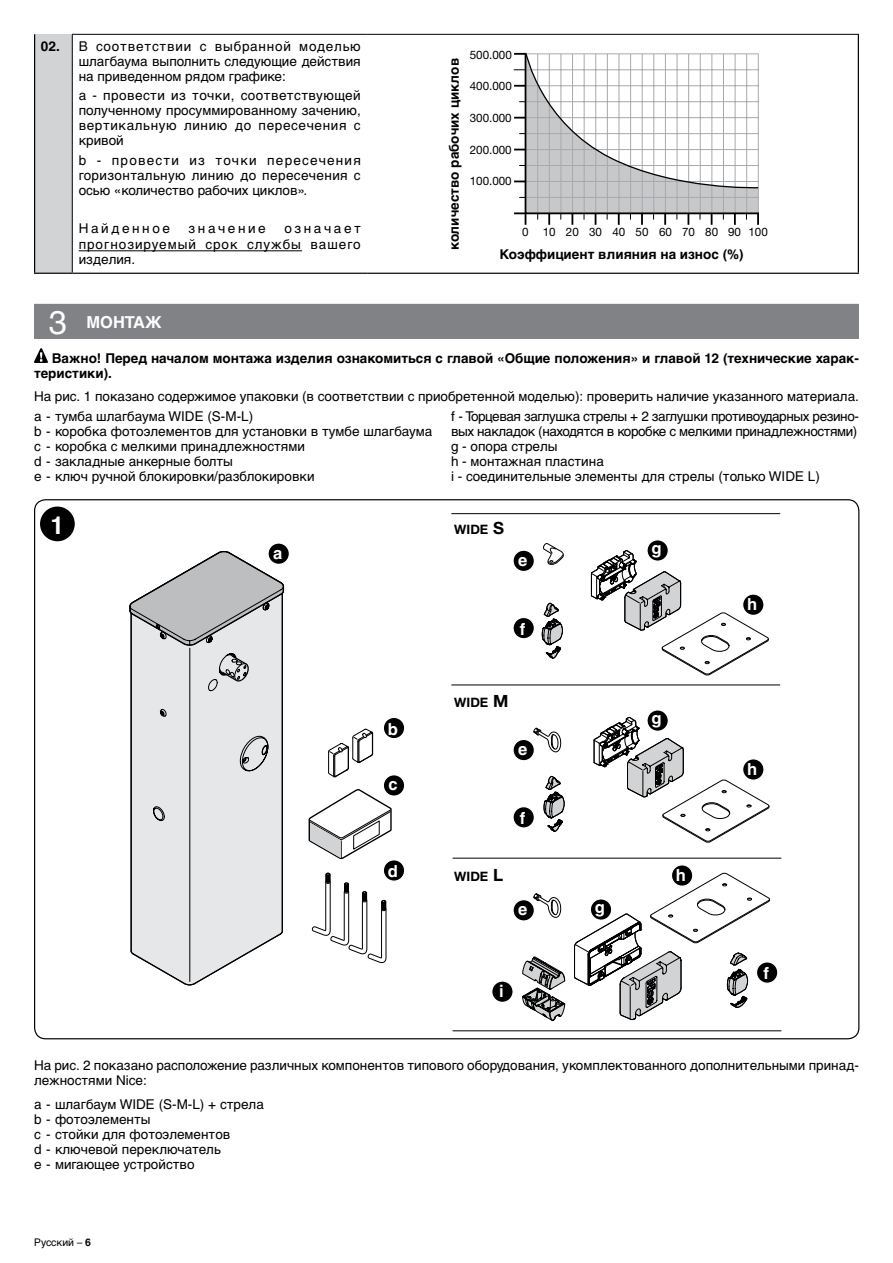
<style>
.page{position:relative;width:893px;height:1263px;background:#fff}
.page>*{position:absolute;margin:0;border:0;box-sizing:border-box;transform-origin:0 0}
.t1{font:700 24.45px "Helvetica Cyr";color:#fff}
.t2{font:700 16.65px "Helvetica Cyr";color:#fff}
.t3{font:700 16.5px "Helvetica Cyr";color:#fff}
.t4{font:13.5px/15px "Helvetica Cyr Upright";color:#000;text-align:justify}
.t5{font:13.5px/15px "Helvetica Cyr Upright";letter-spacing:-.03em;color:#000}
.t6{font:700 13.5px/15px "Helvetica Cyr";color:#000}
.t7{font:13.5px "Helvetica Cyr Upright";letter-spacing:.19em;color:#000}
.t8{font:700 13.05px "Helvetica Neue LT Com";color:#000}
.t9{font:11.55px "Helvetica Neue";color:#000}
.t10{font:10.5px "Helvetica Cyr Upright";color:#000}
.s1{font-family:"Helvetica Cyr";font-weight:700}
.s2{font-family:"Helvetica Cyr Upright";font-weight:400;font-size:33px}
.s3{font-size:16.8px}
</style>
<div class="page">
<div style="left:35px;top:34px;width:37px;height:239px;background:#d1d3d4"></div>
<hr style="left:72px;top:35px;width:1px;height:238px;background:#000">
<hr style="left:72px;top:34px;width:295px;height:1px;background:#000">
<hr style="left:367px;top:34px;width:492px;height:1px;background:#000">
<hr style="left:34px;top:34px;width:1px;height:239px;background:#000">
<hr style="left:858px;top:35px;width:1px;height:238px;background:#000">
<hr style="left:34px;top:273px;width:38px;height:1px;background:#000">
<hr style="left:72px;top:273px;width:295px;height:1px;background:#000">
<hr style="left:367px;top:273px;width:492px;height:1px;background:#000">
<hr style="left:79px;top:250px;width:223px;height:1px;background:#000">
<svg style="left:514px;top:52px;width:245px;height:173px"></svg>
<div style="left:34px;top:304px;width:825px;height:35px;background:#808285"></div>
<svg style="left:34px;top:348px;width:14px;height:15px"></svg>
<svg style="left:522px;top:956px;width:43px;height:65px"></svg>
<svg style="left:328px;top:728px;width:46px;height:50px"></svg>
<svg style="left:311px;top:872px;width:76px;height:91px"></svg>
<svg style="left:544px;top:775px;width:21px;height:57px"></svg>
<svg style="left:542px;top:602px;width:21px;height:57px"></svg>
<svg style="left:130px;top:551px;width:154px;height:434px;background:#d9dadb"></svg>
<svg style="left:308px;top:789px;width:84px;height:70px"></svg>
<hr style="left:452px;top:684px;width:328px;height:1px;background:#000">
<hr style="left:452px;top:513px;width:328px;height:1px;background:#000">
<hr style="left:453px;top:858px;width:328px;height:1px;background:#000">
<hr style="left:453px;top:1030px;width:328px;height:1px;background:#000">
<svg style="left:533px;top:727px;width:29px;height:25px"></svg>
<svg style="left:533px;top:893px;width:29px;height:25px"></svg>
<svg style="left:543px;top:543px;width:21px;height:22px"></svg>
<svg style="left:590px;top:550px;width:179px;height:126px"></svg>
<svg style="left:593px;top:716px;width:176px;height:127px"></svg>
<svg style="left:574px;top:872px;width:196px;height:149px"></svg>
<div style="left:40px;top:506px;width:35px;height:35px;background:#000;border-radius:50%"></div>
<div style="left:268px;top:543px;width:21px;height:21px;background:#000;border-radius:50%"></div>
<div style="left:267px;top:542px;width:23px;height:23px;border:1px solid #fff;border-radius:50%"></div>
<div style="left:383px;top:717px;width:22px;height:22px;background:#000;border-radius:50%"></div>
<div style="left:383px;top:717px;width:22px;height:22px;border:1px solid #fff;border-radius:50%"></div>
<div style="left:513px;top:550px;width:21px;height:21px;background:#000;border-radius:50%"></div>
<div style="left:512px;top:549px;width:23px;height:23px;border:1px solid #fff;border-radius:50%"></div>
<div style="left:513px;top:739px;width:21px;height:22px;background:#000;border-radius:50%"></div>
<div style="left:512px;top:739px;width:23px;height:22px;border:1px solid #fff;border-radius:50%"></div>
<div style="left:513px;top:900px;width:21px;height:21px;background:#000;border-radius:50%"></div>
<div style="left:512px;top:899px;width:23px;height:23px;border:1px solid #fff;border-radius:50%"></div>
<div style="left:513px;top:617px;width:21px;height:22px;background:#000;border-radius:50%"></div>
<div style="left:512px;top:617px;width:23px;height:22px;border:1px solid #fff;border-radius:50%"></div>
<div style="left:513px;top:807px;width:21px;height:21px;background:#000;border-radius:50%"></div>
<div style="left:512px;top:806px;width:23px;height:23px;border:1px solid #fff;border-radius:50%"></div>
<div style="left:756px;top:962px;width:22px;height:21px;background:#000;border-radius:50%"></div>
<div style="left:756px;top:961px;width:22px;height:23px;border:1px solid #fff;border-radius:50%"></div>
<div style="left:492px;top:981px;width:21px;height:21px;background:#000;border-radius:50%"></div>
<div style="left:491px;top:980px;width:23px;height:23px;border:1px solid #fff;border-radius:50%"></div>
<div style="left:647px;top:540px;width:21px;height:21px;background:#000;border-radius:50%"></div>
<div style="left:646px;top:539px;width:23px;height:23px;border:1px solid #fff;border-radius:50%"></div>
<div style="left:647px;top:710px;width:21px;height:21px;background:#000;border-radius:50%"></div>
<div style="left:646px;top:709px;width:23px;height:23px;border:1px solid #fff;border-radius:50%"></div>
<div style="left:590px;top:899px;width:22px;height:21px;background:#000;border-radius:50%"></div>
<div style="left:590px;top:898px;width:22px;height:23px;border:1px solid #fff;border-radius:50%"></div>
<div style="left:743px;top:594px;width:21px;height:21px;background:#000;border-radius:50%"></div>
<div style="left:742px;top:593px;width:23px;height:23px;border:1px solid #fff;border-radius:50%"></div>
<div style="left:743px;top:759px;width:21px;height:21px;background:#000;border-radius:50%"></div>
<div style="left:742px;top:758px;width:23px;height:23px;border:1px solid #fff;border-radius:50%"></div>
<div style="left:671px;top:865px;width:22px;height:21px;background:#000;border-radius:50%"></div>
<div style="left:671px;top:864px;width:22px;height:23px;border:1px solid #fff;border-radius:50%"></div>
<div style="left:383px;top:775px;width:22px;height:21px;background:#000;border-radius:50%"></div>
<div style="left:383px;top:774px;width:22px;height:23px;border:1px solid #fff;border-radius:50%"></div>
<div style="left:383px;top:860px;width:22px;height:21px;background:#000;border-radius:50%"></div>
<div style="left:383px;top:859px;width:22px;height:23px;border:1px solid #fff;border-radius:50%"></div>
<p class="t4" style="left:79px;top:39px;width:284px;text-indent:-38px"><span class="s1">02.</span> В соответствии с выбранной моделью шлагбаума выполнить следующие действия на приведенном рядом графике:</p>
<p class="t4" style="left:79px;top:88px;width:284px">a - провести из точки, соответствующей полученному просуммированному зачению, вертикальную линию до пересечения с кривой</p>
<p class="t4" style="left:79px;top:153px;width:284px">b - провести из точки пересечения горизонтальную линию до пересечения с осью «количество рабочих циклов».</p>
<p class="t7" style="left:79px;top:221px;width:93px">Найденное</p>
<p class="t7" style="left:189px;top:221px;width:79px">значение</p>
<p class="t9" style="left:470px;top:48px;width:43px">500.000</p>
<p class="t6" style="left:447px;top:250px;width:193px;rotate:-90deg">количество рабочих циклов</p>
<p class="t9" style="left:470px;top:79px;width:43px">400.000</p>
<p class="t9" style="left:470px;top:111px;width:43px">300.000</p>
<p class="t9" style="left:470px;top:143px;width:43px">200.000</p>
<p class="t9" style="left:470px;top:174px;width:43px">100.000</p>
<p class="t4" style="left:79px;top:221px;width:284px;line-height:15.6px;text-indent:206px">означает прогнозируемый срок службы вашего изделия.</p>
<p class="t9" style="left:522px;top:225px;width:8px">0</p>
<p class="t9" style="left:659px;top:225px;width:110px">60 70 80 90 100</p>
<p class="t6" style="left:500px;top:246px;width:246px">Коэффициент влияния на износ (%)</p>
<p class="t9" style="left:543px;top:225px;width:107px">10 20 30 40 50</p>
<p class="t9" style="left:584px;top:256px;width:117px">Indice di gravosità (%)</p>
<p class="t3" style="left:49px;top:313px;width:114px"><span class="s2">3</span> МОНТАЖ</p>
<p class="t6" style="left:34px;top:351px;width:826px;text-indent:18px">Важно! Перед началом монтажа изделия ознакомиться с главой «Общие положения» и главой 12 (технические харак&shy;теристики).</p>
<p class="t4" style="left:34px;top:387px;width:826px;line-height:19.2px">На рис. 1 показано содержимое упаковки (в соответствии с приобретенной моделью): проверить наличие указанного материала. a - тумба шлагбаума WIDE (S-M-L)</p>
<p class="t4" style="left:34px;top:424px;width:400px;text-align:left">b - коробка фотоэлементов для установки в тумбе шлагбаума c - коробка с мелкими принадлежностями<br>d - закладные анкерные болты<br>e - ключ ручной блокировки/разблокировки</p>
<p class="t5" style="left:451px;top:409px;width:409px">f - Торцевая заглушка стрелы + 2 заглушки противоударных резино&shy;вых накладок (находятся в коробке с мелкими принадлежностями) g - опора стрелы<br>h - монтажная пластина<br>i - соединительные элементы для стрелы (только WIDE L)</p>
<p class="t8" style="left:454px;top:521px;width:51px">WIDE <span class="s3">S</span></p>
<h1 class="t1" style="left:51px;top:511px;width:15px">1</h1>
<p class="t2" style="left:273px;top:543px;width:11px">a</p>
<p class="t2" style="left:388px;top:719px;width:12px">b</p>
<p class="t2" style="left:388px;top:775px;width:11px">c</p>
<p class="t2" style="left:388px;top:862px;width:12px">d</p>
<p class="t2" style="left:518px;top:550px;width:11px">e</p>
<p class="t2" style="left:520px;top:619px;width:7px">f</p>
<p class="t8" style="left:454px;top:694px;width:56px">WIDE <span class="s3">M</span></p>
<p class="t2" style="left:518px;top:740px;width:11px">e</p>
<p class="t2" style="left:520px;top:808px;width:7px">f</p>
<p class="t8" style="left:454px;top:868px;width:50px">WIDE <span class="s3">L</span></p>
<p class="t2" style="left:518px;top:900px;width:11px">e</p>
<p class="t2" style="left:499px;top:981px;width:6px">i</p>
<p class="t2" style="left:651px;top:539px;width:12px">g</p>
<p class="t2" style="left:651px;top:709px;width:12px">g</p>
<p class="t2" style="left:595px;top:898px;width:12px">g</p>
<p class="t2" style="left:676px;top:865px;width:12px">h</p>
<p class="t2" style="left:747px;top:594px;width:12px">h</p>
<p class="t2" style="left:747px;top:759px;width:12px">h</p>
<p class="t2" style="left:763px;top:964px;width:7px">f</p>
<p class="t4" style="left:34px;top:1058px;width:826px">На рис. 2 показано расположение различных компонентов типового оборудования, укомплектованного дополнительными принад&shy;лежностями Nice:</p>
<p class="t4" style="left:34px;top:1096px;width:231px;text-align:left">a - шлагбаум WIDE (S-M-L) + стрела b - фотоэлементы<br>с - стойки для фотоэлементов<br>d - ключевой переключатель<br>e - мигающее устройство</p>
<p class="t10" style="left:34px;top:1236px;width:58px">Русский – <span class="s1">6</span></p>
</div>
